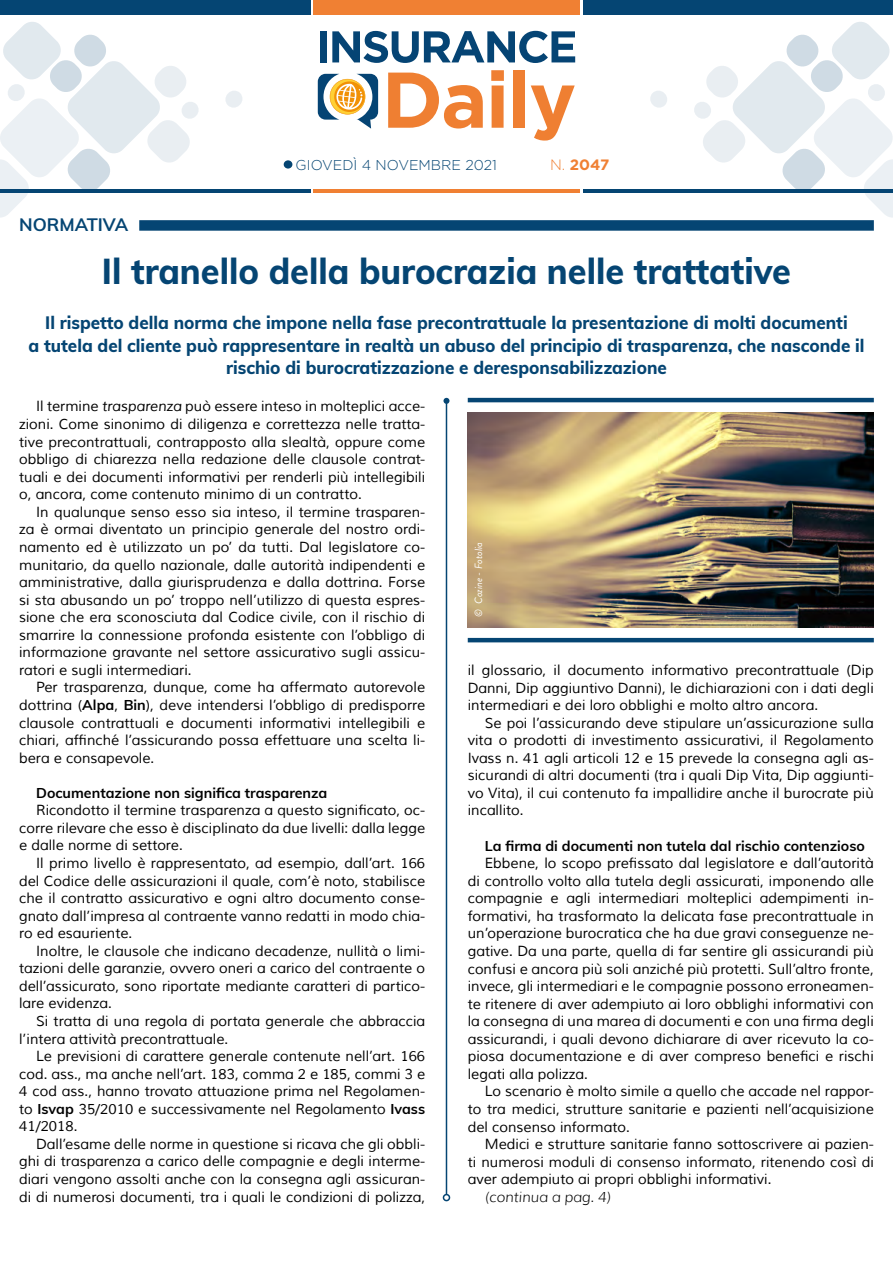
<style>
.page{position:relative;width:893px;height:1263px;background:#fff}
.page>*{position:absolute;margin:0;border:0;box-sizing:border-box;transform-origin:0 0}
.t1{font:800 36px "Muli";color:#054573;scale:.95 1}
.t2{font:800 18px/22.5px "Muli";color:#054573;text-align:center;scale:.95 1}
.t3{font:700 18px "Muli";color:#054573}
.t4{font:700 15px "Gotham";color:#f08033}
.t5{font:14.25px/17.5px "Muli";color:#000;text-align:justify}
.t6{font:700 14.25px "Muli";color:#000}
.t7{font:300 14.25px "Gotham";color:#054573}
.t8{font:italic 300 14.25px "Muli";color:#000}
.t9{font:italic 10.5px "Brandon Grotesque";color:#fff}
.s1{font-weight:300}
.s2{font-style:italic}
.s3{font-weight:700}
</style>
<div class="page">
<div style="left:0;top:0;width:310px;height:15px;background:#054573"></div>
<div style="left:313px;top:0;width:266px;height:15px;background:#f08033"></div>
<hr style="left:0;top:189px;width:310px;height:3px;background:#054573">
<hr style="left:313px;top:189px;width:266px;height:3px;background:#f08033">
<div style="left:284px;top:160px;width:8px;height:9px;background:#054573;border-radius:50%"></div>
<svg style="left:650px;top:91px;width:17px;height:17px"></svg>
<svg style="left:225px;top:91px;width:17px;height:17px"></svg>
<svg style="left:693px;top:22px;width:200px;height:196px"></svg>
<svg style="left:0;top:22px;width:199px;height:196px"></svg>
<svg style="left:318px;top:74px;width:60px;height:55px"></svg>
<svg style="left:388px;top:73px;width:95px;height:56px"></svg>
<svg style="left:491px;top:70px;width:13px;height:58px"></svg>
<div style="left:513px;top:70px;width:12px;height:58px;background:#ef7f32"></div>
<svg style="left:531px;top:85px;width:44px;height:56px"></svg>
<div style="left:320px;top:31px;width:6px;height:31px;background:#054474"></div>
<svg style="left:332px;top:31px;width:243px;height:32px"></svg>
<hr style="left:583px;top:189px;width:310px;height:3px;background:#054573">
<div style="left:583px;top:0;width:310px;height:15px;background:#054573"></div>
<div style="left:139px;top:220px;width:735px;height:11px;background:#054573"></div>
<hr style="left:446px;top:401px;width:1px;height:793px;background:#054573">
<svg style="left:443px;top:398px;width:6px;height:6px"></svg>
<div style="left:443px;top:1194px;width:7px;height:7px;border:2px solid #054573;border-radius:50%"></div>
<img style="left:468px;top:413px;width:406px;height:214px">
<hr style="left:468px;top:638px;width:406px;height:4px;background:#054573">
<hr style="left:468px;top:398px;width:406px;height:4px;background:#054573">
<p class="t7" style="left:296px;top:158px;width:203px">GIOVEDÌ 4 NOVEMBRE 2021</p>
<p class="t4" style="left:550px;top:156px;width:61px"><span class="s1">N.</span> 2047</p>
<p class="t3" style="left:19px;top:212px;width:111px">NORMATIVA</p>
<h1 class="t1" style="left:102px;top:245px;width:727px">Il tranello della burocrazia nelle trattative</h1>
<p class="t2" style="left:28px;top:311px;width:882px">Il rispetto della norma che impone nella fase precontrattuale la presentazione di molti documenti<br>a tutela del cliente può rappresentare in realtà un abuso del principio di trasparenza, che nasconde il rischio di burocratizzazione e deresponsabilizzazione</p>
<p class="t5" style="left:19px;top:398px;width:408px;text-indent:17px">Il termine <span class="s2">trasparenza</span> può essere inteso in molteplici acce&shy;zioni. Come sinonimo di diligenza e correttezza nelle tratta&shy;tive precontrattuali, contrapposto alla slealtà, oppure come obbligo di chiarezza nella redazione delle clausole contrat&shy;tuali e dei documenti informativi per renderli più intellegibili o, ancora, come contenuto minimo di un contratto.</p>
<p class="t5" style="left:19px;top:503px;width:408px;text-indent:17px">In qualunque senso esso sia inteso, il termine trasparen&shy;za è ormai diventato un principio generale del nostro ordi&shy;namento ed è utilizzato un po’ da tutti. Dal legislatore co&shy;munitario, da quello nazionale, dalle autorità indipendenti e amministrative, dalla giurisprudenza e dalla dottrina. Forse si sta abusando un po’ troppo nell’utilizzo di questa espres&shy;sione che era sconosciuta dal Codice civile, con il rischio di smarrire la connessione profonda esistente con l’obbligo di informazione gravante nel settore assicurativo sugli assicu&shy;ratori e sugli intermediari.</p>
<p class="t5" style="left:19px;top:679px;width:408px;text-indent:17px">Per trasparenza, dunque, come ha affermato autorevole dottrina (<span class="s3">Alpa</span>, <span class="s3">Bin</span>), deve intendersi l’obbligo di predisporre clausole contrattuali e documenti informativi intellegibili e chiari, affinché l’assicurando possa effettuare una scelta li&shy;bera e consapevole.</p>
<p class="t6" style="left:36px;top:782px;width:293px">Documentazione non significa trasparenza</p>
<p class="t5" style="left:19px;top:802px;width:408px;text-indent:17px">Ricondotto il termine trasparenza a questo significato, oc&shy;corre rilevare che esso è disciplinato da due livelli: dalla legge e dalle norme di settore.</p>
<p class="t5" style="left:19px;top:854px;width:408px;text-indent:17px">Il primo livello è rappresentato, ad esempio, dall’art. 166 del Codice delle assicurazioni il quale, com’è noto, stabilisce che il contratto assicurativo e ogni altro documento conse&shy;gnato dall’impresa al contraente vanno redatti in modo chia&shy;ro ed esauriente.</p>
<p class="t5" style="left:19px;top:942px;width:408px;text-indent:17px">Inoltre, le clausole che indicano decadenze, nullità o limi&shy;tazioni delle garanzie, ovvero oneri a carico del contraente o dell’assicurato, sono riportate mediante caratteri di partico&shy;lare evidenza.</p>
<p class="t5" style="left:19px;top:1012px;width:408px;text-indent:17px">Si tratta di una regola di portata generale che abbraccia l’intera attività precontrattuale.</p>
<p class="t5" style="left:19px;top:1048px;width:408px;text-indent:17px">Le previsioni di carattere generale contenute nell’art. 166 cod. ass., ma anche nell’art. 183, comma 2 e 185, commi 3 e 4 cod ass., hanno trovato attuazione prima nel Regolamen&shy;to <span class="s3">Isvap</span> 35/2010 e successivamente nel Regolamento <span class="s3">Ivass </span>41/2018.</p>
<p class="t5" style="left:19px;top:1135px;width:408px;text-indent:17px">Dall’esame delle norme in questione si ricava che gli obbli&shy;ghi di trasparenza a carico delle compagnie e degli interme&shy;diari vengono assolti anche con la consegna agli assicuran&shy;di di numerosi documenti, tra i quali le condizioni di polizza,</p>
<p class="t9" style="left:471px;top:617px;width:76px;rotate:-90deg">© Cozine - Fotolia</p>
<p class="t5" style="left:468px;top:662px;width:408px">il glossario, il documento informativo precontrattuale (Dip Danni, Dip aggiuntivo Danni), le dichiarazioni con i dati degli intermediari e dei loro obblighi e molto altro ancora.</p>
<p class="t5" style="left:468px;top:714px;width:408px;text-indent:17px">Se poi l’assicurando deve stipulare un’assicurazione sulla vita o prodotti di investimento assicurativi, il Regolamento Ivass n. 41 agli articoli 12 e 15 prevede la consegna agli as&shy;sicurandi di altri documenti (tra i quali Dip Vita, Dip aggiunti&shy;vo Vita), il cui contenuto fa impallidire anche il burocrate più incallito.</p>
<p class="t6" style="left:485px;top:835px;width:382px">La firma di documenti non tutela dal rischio contenzioso</p>
<p class="t5" style="left:468px;top:855px;width:408px;text-indent:17px">Ebbene, lo scopo prefissato dal legislatore e dall’autorità di controllo volto alla tutela degli assicurati, imponendo alle compagnie e agli intermediari molteplici adempimenti in&shy;formativi, ha trasformato la delicata fase precontrattuale in un’operazione burocratica che ha due gravi conseguenze ne&shy;gative. Da una parte, quella di far sentire gli assicurandi più confusi e ancora più soli anziché più protetti. Sull’altro fronte, invece, gli intermediari e le compagnie possono erroneamen&shy;te ritenere di aver adempiuto ai loro obblighi informativi con la consegna di una marea di documenti e con una firma degli assicurandi, i quali devono dichiarare di aver ricevuto la co&shy;piosa documentazione e di aver compreso benefici e rischi legati alla polizza.</p>
<p class="t5" style="left:468px;top:1083px;width:408px;text-indent:17px">Lo scenario è molto simile a quello che accade nel rappor&shy;to tra medici, strutture sanitarie e pazienti nell’acquisizione del consenso informato.</p>
<p class="t5" style="left:468px;top:1136px;width:408px;text-indent:17px">Medici e strutture sanitarie fanno sottoscrivere ai pazien&shy;ti numerosi moduli di consenso informato, ritenendo così di aver adempiuto ai propri obblighi informativi.</p>
<p class="t8" style="left:485px;top:1188px;width:128px">(continua a pag. 4)</p>
</div>
